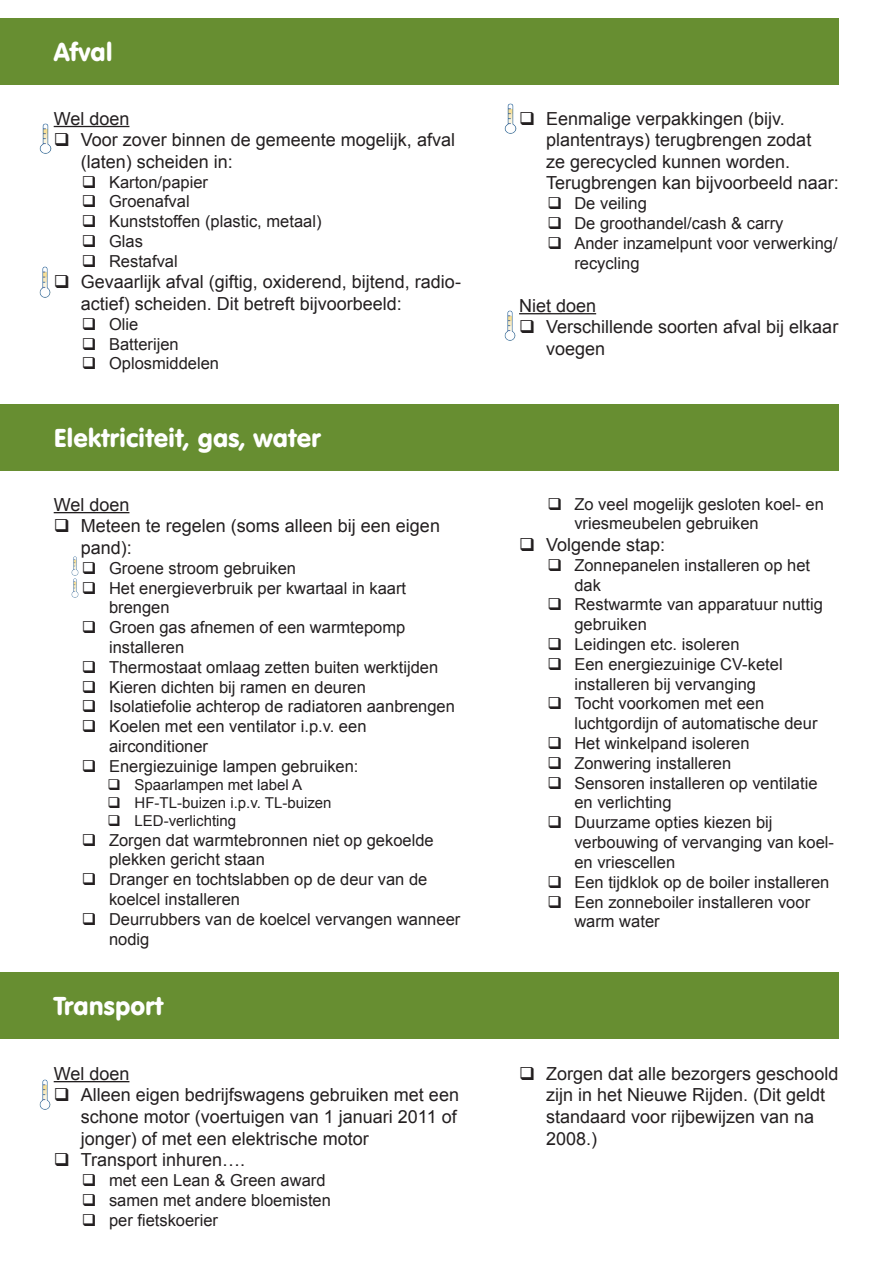
<style>
.page{position:relative;width:893px;height:1263px;background:#fff}
.page>*{position:absolute;margin:0;border:0;box-sizing:border-box;transform-origin:0 0}
.t1{font:25.5px "VAG Rounded BT";color:#fff}
.t2{font:18px/21.6px "Arial";color:#231f20}
.t3{font:16.5px/19.8px "Arial";color:#231f20}
.t4{font:15px "Arial";color:#231f20}
</style>
<div class="page">
<div style="left:0;top:404px;width:839px;height:67px;background:#678e31"></div>
<div style="left:0;top:971px;width:839px;height:67px;background:#678e31"></div>
<hr style="left:892px;top:592px;width:1px;height:67px;background:#678e31">
<hr style="left:892px;top:251px;width:1px;height:67px;background:#678e31">
<div style="left:0;top:18px;width:839px;height:66px;background:#678e31"></div>
<hr style="left:54px;top:512px;width:75px;height:1px;background:#231f20">
<hr style="left:54px;top:1081px;width:75px;height:1px;background:#231f20">
<hr style="left:54px;top:126px;width:75px;height:1px;background:#231f20">
<hr style="left:892px;top:1005px;width:1px;height:258px;background:#eec31c">
<hr style="left:519px;top:313px;width:77px;height:1px;background:#231f20">
<img style="left:40px;top:124px;width:11px;height:30px">
<img style="left:505px;top:103px;width:11px;height:30px">
<img style="left:504px;top:311px;width:11px;height:30px">
<img style="left:71px;top:557px;width:8px;height:19px">
<img style="left:71px;top:578px;width:8px;height:19px">
<img style="left:39px;top:267px;width:12px;height:30px">
<img style="left:39px;top:1080px;width:11px;height:30px">
<h1 class="t1" style="left:54px;top:35px;width:61px">Afval</h1>
<p class="t2" style="left:54px;top:108px;width:77px">Wel doen</p>
<p class="t2" style="left:81px;top:129px;width:376px;text-indent:-27px">❑ Voor zover binnen de gemeente mogelijk, afval (laten) scheiden in:</p>
<p class="t3" style="left:82px;top:172px;width:128px">❑ Karton/papier</p>
<p class="t3" style="left:82px;top:192px;width:109px">❑ Groenafval</p>
<p class="t3" style="left:82px;top:212px;width:241px">❑ Kunststoffen (plastic, metaal)</p>
<p class="t3" style="left:82px;top:231px;width:62px">❑ Glas</p>
<p class="t3" style="left:82px;top:251px;width:97px">❑ Restafval</p>
<p class="t2" style="left:81px;top:271px;width:382px;text-indent:-27px">❑ Gevaarlijk afval (giftig, oxiderend, bijtend, radio&shy;actief) scheiden. Dit betreft bijvoorbeeld:</p>
<p class="t3" style="left:82px;top:314px;width:58px">❑ Olie</p>
<p class="t3" style="left:82px;top:334px;width:98px">❑ Batterijen</p>
<p class="t3" style="left:82px;top:354px;width:139px">❑ Oplosmiddelen</p>
<h1 class="t1" style="left:54px;top:422px;width:268px">Elektriciteit, gas, water</h1>
<p class="t2" style="left:54px;top:494px;width:77px">Wel doen</p>
<p class="t2" style="left:81px;top:515px;width:361px;text-indent:-27px">❑ Meteen te regelen (soms alleen bij een eigen pand):</p>
<p class="t3" style="left:82px;top:558px;width:216px">❑ Groene stroom gebruiken</p>
<p class="t3" style="left:109px;top:578px;width:299px;text-indent:-27px">❑ Het energieverbruik per kwartaal in kaart brengen</p>
<p class="t3" style="left:109px;top:617px;width:298px;text-indent:-27px">❑ Groen gas afnemen of een warmtepomp installeren</p>
<p class="t3" style="left:82px;top:657px;width:358px">❑ Thermostaat omlaag zetten buiten werktijden</p>
<p class="t3" style="left:82px;top:677px;width:285px">❑ Kieren dichten bij ramen en deuren</p>
<p class="t3" style="left:82px;top:697px;width:374px">❑ Isolatiefolie achterop de radiatoren aanbrengen</p>
<p class="t3" style="left:109px;top:716px;width:259px;text-indent:-27px">❑ Koelen met een ventilator i.p.v. een airconditioner</p>
<p class="t3" style="left:82px;top:756px;width:278px">❑ Energiezuinige lampen gebruiken:</p>
<p class="t4" style="left:107px;top:776px;width:196px">❑ Spaarlampen met label A</p>
<p class="t4" style="left:107px;top:794px;width:226px">❑ HF-TL-buizen i.p.v. TL-buizen</p>
<p class="t4" style="left:107px;top:812px;width:130px">❑ LED-verlichting</p>
<p class="t3" style="left:109px;top:830px;width:326px;text-indent:-27px">❑ Zorgen dat warmtebronnen niet op gekoelde plekken gericht staan</p>
<p class="t3" style="left:109px;top:869px;width:320px;text-indent:-27px">❑ Dranger en tochtslabben op de deur van de koelcel installeren</p>
<p class="t3" style="left:109px;top:909px;width:353px;text-indent:-27px">❑ Deurrubbers van de koelcel vervangen wanneer nodig</p>
<h1 class="t1" style="left:54px;top:989px;width:111px">Transport</h1>
<p class="t2" style="left:54px;top:1063px;width:77px">Wel doen</p>
<p class="t2" style="left:81px;top:1084px;width:380px;text-indent:-27px">❑ Alleen eigen bedrijfswagens gebruiken met een schone motor (voertuigen van 1 januari 2011 of jonger) of met een elektrische motor</p>
<p class="t2" style="left:54px;top:1149px;width:193px">❑ Transport inhuren….</p>
<p class="t3" style="left:82px;top:1170px;width:245px">❑ met een Lean &amp; Green award</p>
<p class="t3" style="left:82px;top:1190px;width:250px">❑ samen met andere bloemisten</p>
<p class="t3" style="left:82px;top:1210px;width:138px">❑ per fietskoerier</p>
<p class="t2" style="left:546px;top:108px;width:294px;text-indent:-27px">❑ Eenmalige verpakkingen (bijv. plantentrays) terugbrengen zodat<br>ze gerecycled kunnen worden.<br>Terugbrengen kan bijvoorbeeld naar:</p>
<p class="t3" style="left:547px;top:194px;width:101px">❑ De veiling</p>
<p class="t3" style="left:547px;top:213px;width:238px">❑ De groothandel/cash &amp; carry</p>
<p class="t3" style="left:574px;top:233px;width:265px;text-indent:-27px">❑ Ander inzamelpunt voor verwerking/ recycling</p>
<p class="t2" style="left:519px;top:295px;width:79px">Niet doen</p>
<p class="t2" style="left:546px;top:316px;width:294px;text-indent:-27px">❑ Verschillende soorten afval bij elkaar voegen</p>
<p class="t3" style="left:574px;top:494px;width:251px;text-indent:-27px">❑ Zo veel mogelijk gesloten koel- en vriesmeubelen gebruiken</p>
<p class="t2" style="left:519px;top:534px;width:148px">❑ Volgende stap:</p>
<p class="t3" style="left:574px;top:555px;width:237px;text-indent:-27px">❑ Zonnepanelen installeren op het dak</p>
<p class="t3" style="left:574px;top:595px;width:250px;text-indent:-27px">❑ Restwarmte van apparatuur nuttig gebruiken</p>
<p class="t3" style="left:547px;top:634px;width:194px">❑ Leidingen etc. isoleren</p>
<p class="t3" style="left:547px;top:654px;width:237px;text-align:center">❑ Een energiezuinige CV-ketel installeren bij vervanging</p>
<p class="t3" style="left:574px;top:694px;width:245px;text-indent:-27px">❑ Tocht voorkomen met een luchtgordijn of automatische deur</p>
<p class="t3" style="left:547px;top:733px;width:204px">❑ Het winkelpand isoleren</p>
<p class="t3" style="left:547px;top:753px;width:185px">❑ Zonwering installeren</p>
<p class="t3" style="left:574px;top:773px;width:245px;text-indent:-27px">❑ Sensoren installeren op ventilatie en verlichting</p>
<p class="t3" style="left:574px;top:813px;width:261px;text-indent:-27px">❑ Duurzame opties kiezen bij verbouwing of vervanging van koel&shy;en vriescellen</p>
<p class="t3" style="left:547px;top:872px;width:283px">❑ Een tijdklok op de boiler installeren</p>
<p class="t3" style="left:574px;top:892px;width:237px;text-indent:-27px">❑ Een zonneboiler installeren voor warm water</p>
<p class="t2" style="left:546px;top:1063px;width:294px;text-indent:-27px">❑ Zorgen dat alle bezorgers geschoold zijn in het Nieuwe Rijden. (Dit geldt standaard voor rijbewijzen van na<br>2008.)</p>
</div>
